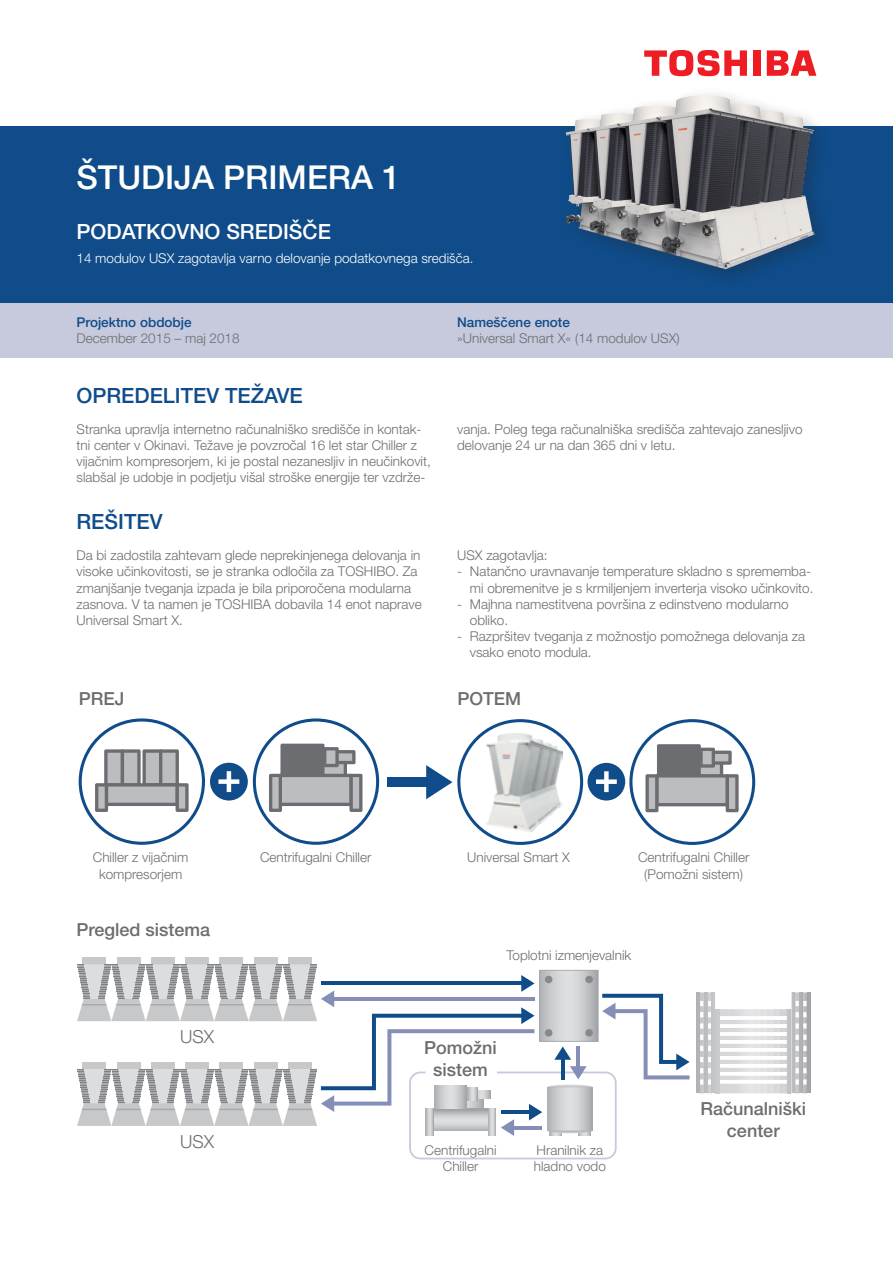
<style>
.page{position:relative;width:893px;height:1263px;background:#fff}
.page>*{position:absolute;margin:0;border:0;box-sizing:border-box;transform-origin:0 0}
.t1{font:500 33px "Helvetica Neue LT Pro";color:#fff}
.t2{font:500 21px "Helvetica Neue LT Pro";color:#0f4c89}
.t3{font:500 21px "Helvetica Neue LT Pro";color:#fff}
.t4{font:500 18px/21.6px "Helvetica Neue LT Pro";color:#6c6d70;text-align:center}
.t5{font:300 18px "Helvetica Neue LT Pro";color:#6c6d70}
.t6{font:300 13.5px/16.2px "Helvetica Neue LT Pro";color:#6c6d70}
.t7{font:300 13.5px "Helvetica Neue LT Pro";color:#fff}
.t8{font:500 13.5px "Helvetica Neue LT Pro";color:#0f4c89}
</style>
<div class="page">
<div style="left:0;top:303px;width:893px;height:55px;background:#c7c9dd"></div>
<div style="left:753px;top:50px;width:7px;height:26px;background:#ee1d23"></div>
<svg style="left:767px;top:50px;width:49px;height:26px"></svg>
<svg style="left:644px;top:50px;width:103px;height:27px"></svg>
<div style="left:0;top:126px;width:893px;height:177px;background:#0f4c89"></div>
<div style="left:558px;top:87px;width:275px;height:202px;background:#231f20;opacity:.3"></div>
<img style="left:565px;top:95px;width:249px;height:174px">
<div style="left:83px;top:957px;width:23px;height:7px;background:#c7c8ca"></div>
<div style="left:117px;top:957px;width:23px;height:7px;background:#c7c8ca"></div>
<div style="left:151px;top:957px;width:23px;height:7px;background:#c7c8ca"></div>
<div style="left:220px;top:957px;width:23px;height:7px;background:#c7c8ca"></div>
<div style="left:254px;top:957px;width:23px;height:7px;background:#c7c8ca"></div>
<div style="left:288px;top:957px;width:24px;height:7px;background:#c7c8ca"></div>
<div style="left:185px;top:957px;width:24px;height:7px;background:#c7c8ca"></div>
<hr style="left:696px;top:992px;width:1px;height:101px;background:#b0b1b5">
<hr style="left:697px;top:992px;width:1px;height:101px;background:#b1b2b5">
<hr style="left:698px;top:992px;width:1px;height:101px;background:#b2b3b7">
<svg style="left:699px;top:992px;width:108px;height:101px"></svg>
<hr style="left:807px;top:992px;width:1px;height:101px;background:#a5a6aa">
<hr style="left:808px;top:992px;width:1px;height:101px;background:#a4a6a9">
<hr style="left:809px;top:992px;width:1px;height:101px;background:#a3a4a8">
<hr style="left:810px;top:992px;width:1px;height:101px;background:#a1a3a6">
<svg style="left:77px;top:964px;width:612px;height:195px"></svg>
<div style="left:388px;top:777px;width:41px;height:10px;background:#0f4c89"></div>
<svg style="left:253px;top:718px;width:126px;height:127px"></svg>
<svg style="left:426px;top:719px;width:157px;height:126px"></svg>
<svg style="left:629px;top:719px;width:126px;height:126px"></svg>
<svg style="left:79px;top:718px;width:126px;height:127px"></svg>
<div style="left:210px;top:763px;width:38px;height:37px;background:#0f4c89;border-radius:50%"></div>
<svg style="left:218px;top:771px;width:21px;height:21px"></svg>
<div style="left:588px;top:763px;width:37px;height:37px;background:#0f4c89;border-radius:50%"></div>
<svg style="left:596px;top:771px;width:21px;height:21px"></svg>
<img style="left:481px;top:734px;width:81px;height:97px">
<h1 class="t1" style="left:77px;top:158px;width:325px">ŠTUDIJA PRIMERA 1</h1>
<h2 class="t3" style="left:77px;top:219px;width:256px">PODATKOVNO SREDIŠČE</h2>
<p class="t7" style="left:77px;top:250px;width:398px">14 modulov USX zagotavlja varno delovanje podatkovnega središča.</p>
<p class="t8" style="left:77px;top:314px;width:117px">Projektno obdobje</p>
<p class="t6" style="left:77px;top:330px;width:165px">December 2015 – maj 2018</p>
<h2 class="t2" style="left:77px;top:383px;width:228px">OPREDELITEV TEŽAVE</h2>
<p class="t8" style="left:457px;top:314px;width:114px">Nameščene enote</p>
<p class="t6" style="left:457px;top:330px;width:224px">»Universal Smart X« (14 modulov USX)</p>
<p class="t6" style="left:77px;top:420px;width:356px">Stranka upravlja internetno računalniško središče in kontak&shy;tni center v Okinavi. Težave je povzročal 16 let star Chiller z vijačnim kompresorjem, ki je postal nezanesljiv in neučinkovit, slabšal je udobje in podjetju višal stroške energije ter vzdrže-</p>
<p class="t6" style="left:457px;top:420px;width:347px">vanja. Poleg tega računalniška središča zahtevajo zanesljivo delovanje 24 ur na dan 365 dni v letu.</p>
<h2 class="t2" style="left:77px;top:509px;width:87px">REŠITEV</h2>
<p class="t6" style="left:77px;top:547px;width:347px">Da bi zadostila zahtevam glede neprekinjenega delovanja in visoke učinkovitosti, se je stranka odločila za TOSHIBO. Za zmanjšanje tveganja izpada je bila priporočena modularna zasnova. V ta namen je TOSHIBA dobavila 14 enot naprave Universal Smart X.</p>
<p class="t6" style="left:457px;top:547px;width:92px">USX zagotavlja:</p>
<p class="t6" style="left:457px;top:563px;width:358px;text-align:right">- Natančno uravnavanje temperature skladno s sprememba&shy;mi obremenitve je s krmiljenjem inverterja visoko učinkovito.</p>
<p class="t6" style="left:470px;top:595px;width:320px;text-indent:-13px">- Majhna namestitvena površina z edinstveno modularno obliko.</p>
<p class="t6" style="left:470px;top:628px;width:337px;text-indent:-13px">- Razpršitev tveganja z možnostjo pomožnega delovanja za vsako enoto modula.</p>
<h3 class="t4" style="left:79px;top:688px;width:47px">PREJ</h3>
<h3 class="t4" style="left:457px;top:688px;width:65px">POTEM</h3>
<p class="t6" style="left:93px;top:849px;width:97px;text-align:center">Chiller z vijačnim kompresorjem</p>
<h3 class="t4" style="left:77px;top:918px;width:135px">Pregled sistema</h3>
<h3 class="t5" style="left:180px;top:1026px;width:36px">USX</h3>
<h3 class="t5" style="left:180px;top:1130px;width:36px">USX</h3>
<p class="t6" style="left:260px;top:849px;width:113px">Centrifugalni Chiller</p>
<p class="t6" style="left:638px;top:849px;width:113px;text-align:center">Centrifugalni Chiller (Pomožni sistem)</p>
<p class="t6" style="left:467px;top:849px;width:104px">Universal Smart X</p>
<p class="t6" style="left:506px;top:947px;width:126px">Toplotni izmenjevalnik</p>
<h3 class="t4" style="left:424px;top:1037px;width:74px">Pomožni sistem</h3>
<p class="t6" style="left:425px;top:1141px;width:74px;text-align:center">Centrifugalni<br>Chiller</p>
<p class="t6" style="left:534px;top:1141px;width:74px">Hranilnik za hladno vodo</p>
<h3 class="t4" style="left:700px;top:1098px;width:107px">Računalniški center</h3>
</div>
